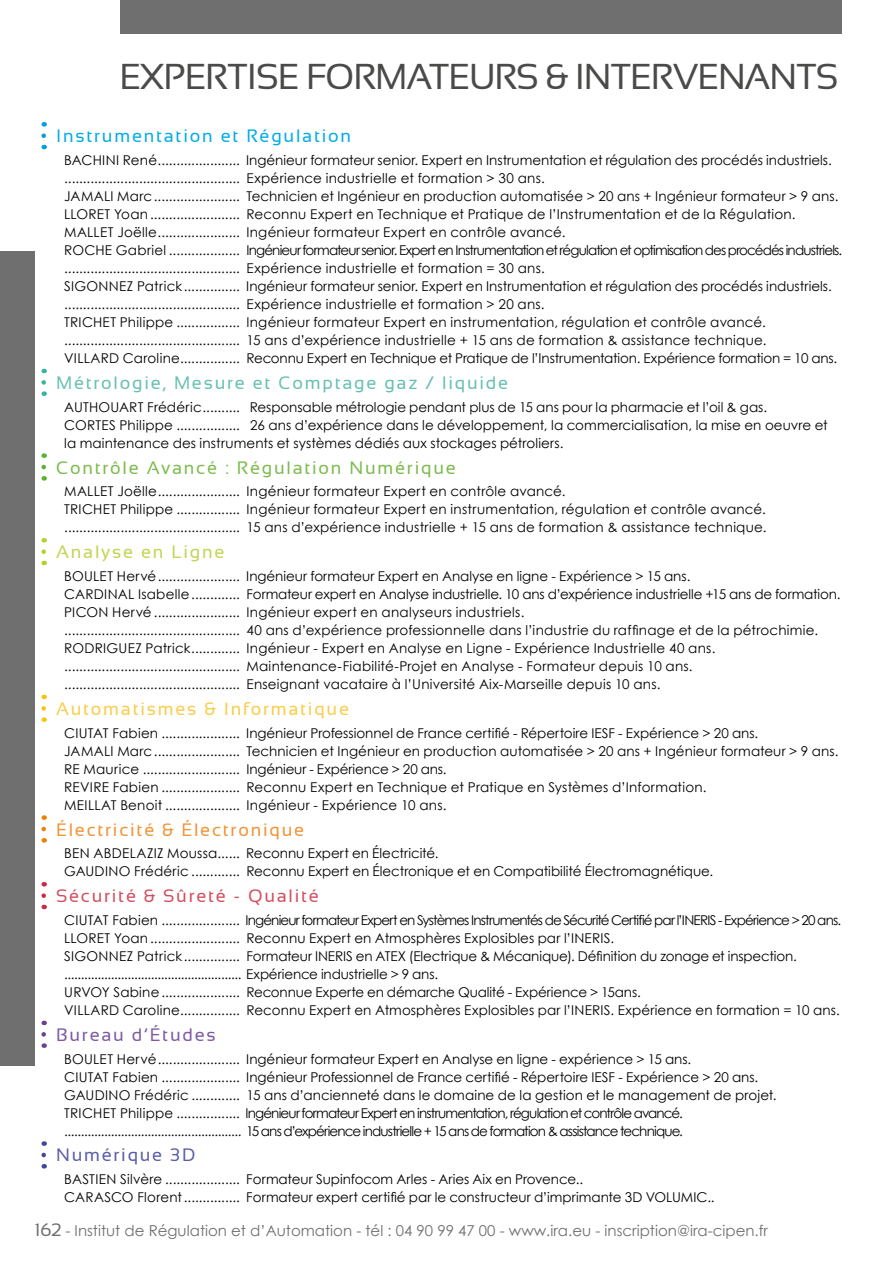
<style>
.page{position:relative;width:893px;height:1263px;background:#fff}
.page>*{position:absolute;margin:0;border:0;box-sizing:border-box;transform-origin:0 0}
.t1{font:36px "Sansation";letter-spacing:-.03em;color:#4a4a49}
.t2{font:18px "Sansation";letter-spacing:.1em;color:#67c0b1}
.t3{font:18px "Sansation";letter-spacing:.1em;color:#7cbb4d}
.t4{font:18px "Sansation";letter-spacing:.1em;color:#00ace9}
.t5{font:18px "Sansation";letter-spacing:.1em;color:#f9cd48}
.t6{font:18px "Sansation";letter-spacing:.1em;color:#f29335}
.t7{font:18px "Sansation";letter-spacing:.1em;color:#d24f5f}
.t8{font:18px "Sansation";letter-spacing:.1em;color:#c3d450}
.t9{font:18px "Sansation";letter-spacing:.1em;color:#7e5aa2}
.t10{font:18px "Sansation";letter-spacing:.1em;color:#5a5da7}
.t11{font:15px "Century Gothic";color:#706f6f}
.t12{font:13.5px/18px "Century Gothic";letter-spacing:.005em;color:#000}
.s1{font-family:"Sansation";font-size:18px}
</style>
<div class="page">
<div style="left:121px;top:0;width:721px;height:34px;background:#706f6f"></div>
<div style="left:0;top:252px;width:34px;height:814px;background:#706f6f"></div>
<svg style="left:41px;top:136px;width:5px;height:13px"></svg>
<svg style="left:41px;top:552px;width:5px;height:13px"></svg>
<svg style="left:41px;top:708px;width:5px;height:14px"></svg>
<svg style="left:41px;top:896px;width:5px;height:13px"></svg>
<svg style="left:41px;top:467px;width:5px;height:14px"></svg>
<svg style="left:41px;top:382px;width:5px;height:14px"></svg>
<svg style="left:41px;top:829px;width:5px;height:13px"></svg>
<svg style="left:41px;top:1034px;width:5px;height:14px"></svg>
<svg style="left:41px;top:1155px;width:5px;height:13px"></svg>
<h1 class="t1" style="left:119px;top:56px;width:721px">EXPERTISE FORMATEURS &amp; INTERVENANTS</h1>
<h2 class="t4" style="left:56px;top:126px;width:296px">Instrumentation et Régulation</h2>
<p class="t12" style="left:64px;top:151px;width:780px">BACHINI René...................... Ingénieur formateur senior. Expert en Instrumentation et régulation des procédés industriels. ............................................... Expérience industrielle et formation &gt; 30 ans.<br>JAMALI Marc....................... Technicien et Ingénieur en production automatisée &gt; 20 ans + Ingénieur formateur &gt; 9 ans.<br>LLORET Yoan ........................ Reconnu Expert en Technique et Pratique de l’Instrumentation et de la Régulation.<br>MALLET Joëlle...................... Ingénieur formateur Expert en contrôle avancé.<br>ROCHE Gabriel ................... Ingénieur formateur senior. Expert en Instrumentation et régulation et optimisation des procédés industriels. ............................................... Expérience industrielle et formation = 30 ans.<br>SIGONNEZ Patrick............... Ingénieur formateur senior. Expert en Instrumentation et régulation des procédés industriels. ............................................... Expérience industrielle et formation &gt; 20 ans.<br>TRICHET Philippe ................. Ingénieur formateur Expert en instrumentation, régulation et contrôle avancé. ............................................... 15 ans d’expérience industrielle + 15 ans de formation &amp; assistance technique.<br>VILLARD Caroline................ Reconnu Expert en Technique et Pratique de l’Instrumentation. Expérience formation = 10 ans.</p>
<h2 class="t2" style="left:56px;top:373px;width:453px">Métrologie, Mesure et Comptage gaz / liquide</h2>
<p class="t12" style="left:64px;top:397px;width:765px">AUTHOUART Frédéric.......... Responsable métrologie pendant plus de 15 ans pour la pharmacie et l’oil &amp; gas.<br>CORTES Philippe ................. 26 ans d’expérience dans le développement, la commercialisation, la mise en oeuvre et la maintenance des instruments et systèmes dédiés aux stockages pétroliers.</p>
<h2 class="t3" style="left:56px;top:457px;width:401px">Contrôle Avancé : Régulation Numérique</h2>
<p class="t12" style="left:64px;top:482px;width:704px">MALLET Joëlle...................... Ingénieur formateur Expert en contrôle avancé.<br>TRICHET Philippe ................. Ingénieur formateur Expert en instrumentation, régulation et contrôle avancé. ............................................... 15 ans d’expérience industrielle + 15 ans de formation &amp; assistance technique.</p>
<h2 class="t8" style="left:56px;top:542px;width:170px">Analyse en Ligne</h2>
<p class="t12" style="left:64px;top:567px;width:778px">BOULET Hervé...................... Ingénieur formateur Expert en Analyse en ligne - Expérience &gt; 15 ans.<br>CARDINAL Isabelle............. Formateur expert en Analyse industrielle. 10 ans d’expérience industrielle +15 ans de formation.<br>PICON Hervé....................... Ingénieur expert en analyseurs industriels.<br>............................................... 40 ans d’expérience professionnelle dans l’industrie du raffinage et de la pétrochimie.<br>RODRIGUEZ Patrick............. Ingénieur - Expert en Analyse en Ligne - Expérience Industrielle 40 ans. ............................................... Maintenance-Fiabilité-Projet en Analyse - Formateur depuis 10 ans. ............................................... Enseignant vacataire à l’Université Aix-Marseille depuis 10 ans.</p>
<p class="t12" style="left:64px;top:723px;width:776px">CIUTAT Fabien ..................... Ingénieur Professionnel de France certifié - Répertoire IESF - Expérience &gt; 20 ans.<br>JAMALI Marc....................... Technicien et Ingénieur en production automatisée &gt; 20 ans + Ingénieur formateur &gt; 9 ans.<br>RE Maurice .......................... Ingénieur - Expérience &gt; 20 ans.<br>REVIRE Fabien ..................... Reconnu Expert en Technique et Pratique en Systèmes d’Information.<br>MEILLAT Benoit .................... Ingénieur - Expérience 10 ans.</p>
<h2 class="t5" style="left:56px;top:698px;width:294px">Automatismes &amp; Informatique</h2>
<h2 class="t6" style="left:56px;top:819px;width:249px">Électricité &amp; Électronique</h2>
<p class="t12" style="left:64px;top:844px;width:650px">BEN ABDELAZIZ Moussa...... Reconnu Expert en Électricité.<br>GAUDINO Frédéric ............. Reconnu Expert en Électronique et en Compatibilité Électromagnétique.</p>
<h2 class="t7" style="left:56px;top:886px;width:264px">Sécurité &amp; Sûreté - Qualité</h2>
<p class="t12" style="left:64px;top:911px;width:778px">CIUTAT Fabien ..................... Ingénieur formateur Expert en Systèmes Instrumentés de Sécurité Certifié par l’INERIS - Expérience &gt; 20 ans.<br>LLORET Yoan ........................ Reconnu Expert en Atmosphères Explosibles par l’INERIS.<br>SIGONNEZ Patrick............... Formateur INERIS en ATEX (Electrique &amp; Mécanique). Définition du zonage et inspection. ..................................................... Expérience industrielle &gt; 9 ans.<br>URVOY Sabine..................... Reconnue Experte en démarche Qualité - Expérience &gt; 15ans.<br>VILLARD Caroline................ Reconnu Expert en Atmosphères Explosibles par l’INERIS. Expérience en formation = 10 ans.</p>
<p class="t12" style="left:64px;top:1049px;width:714px">BOULET Hervé...................... Ingénieur formateur Expert en Analyse en ligne - expérience &gt; 15 ans.<br>CIUTAT Fabien ..................... Ingénieur Professionnel de France certifié - Répertoire IESF - Expérience &gt; 20 ans.<br>GAUDINO Frédéric ............. 15 ans d’ancienneté dans le domaine de la gestion et le management de projet.<br>TRICHET Philippe ................. Ingénieur formateur Expert en instrumentation, régulation et contrôle avancé. ..................................................... 15 ans d’expérience industrielle + 15 ans de formation &amp; assistance technique.</p>
<p class="t12" style="left:64px;top:1170px;width:652px">BASTIEN Silvère .................... Formateur Supinfocom Arles - Aries Aix en Provence..<br>CARASCO Florent............... Formateur expert certifié par le constructeur d’imprimante 3D VOLUMIC..</p>
<h2 class="t9" style="left:56px;top:1024px;width:161px">Bureau d’Études</h2>
<h2 class="t10" style="left:56px;top:1145px;width:141px">Numérique 3D</h2>
<p class="t11" style="left:35px;top:1220px;width:735px"><span class="s1">162</span> - Institut de Régulation et d’Automation - tél : 04 90 99 47 00 - www.ira.eu - inscription@ira-cipen.fr</p>
</div>
